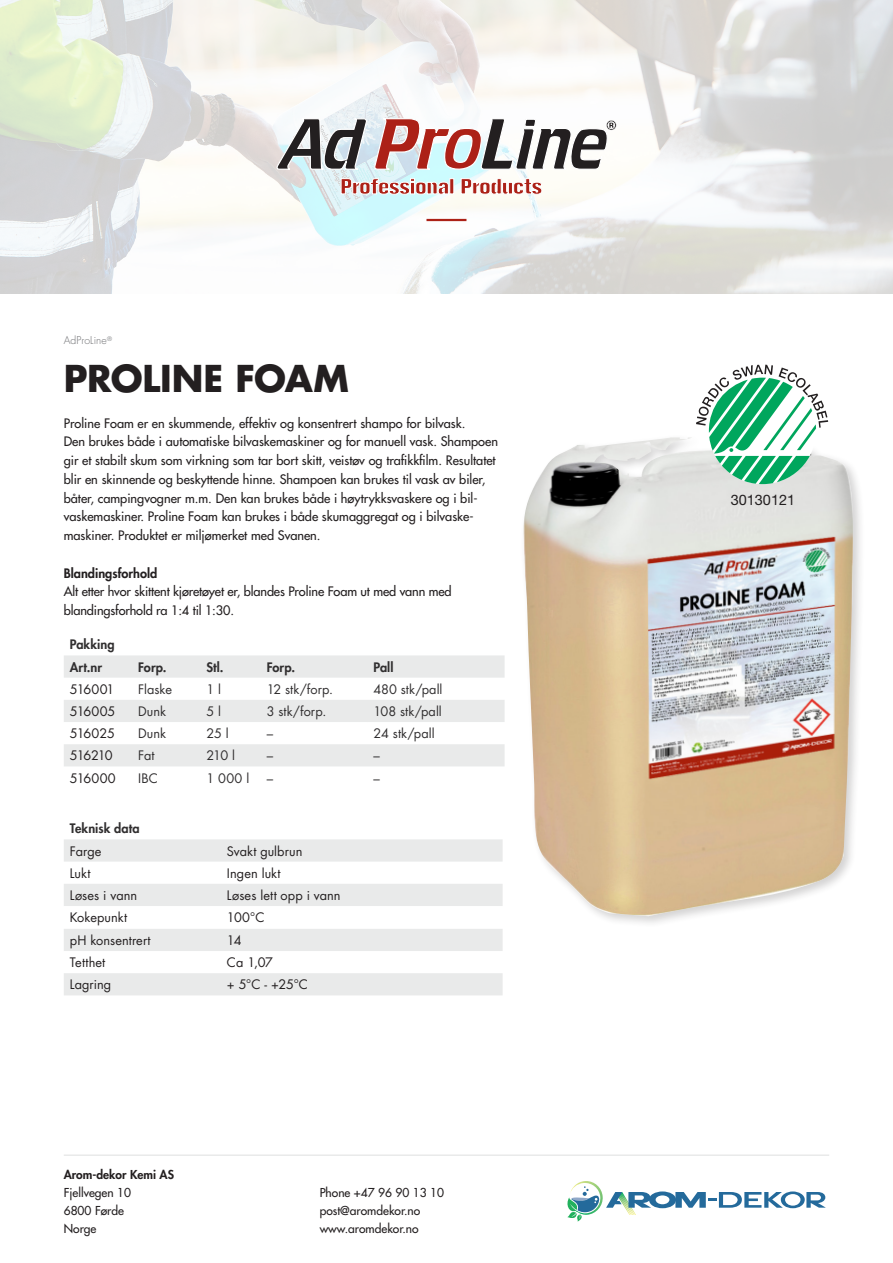
<style>
.page{position:relative;width:893px;height:1263px;background:#fff}
.page>*{position:absolute;margin:0;border:0;box-sizing:border-box;transform-origin:0 0}
.Produktrubrik{font:700 36px "Futura LT";letter-spacing:-.01em;color:#231f20}
.t1{font:14.55px "Helvetica Neue LT Std";color:#231f20}
.t2{font:500 12.75px/18.8px "Futura Std";color:#231f20}
.Brödtext{font:12.75px "Futura LT";letter-spacing:.005em;color:#231f20}
.Brödtext-2{font:12.75px "Futura LT";letter-spacing:.005em;color:#312f30}
.Brödtext-3{font:800 12.75px "Futura LT";letter-spacing:.005em;color:#312f30}
.t3{font:800 12.75px "Futura LT";color:#231f20}
.t4{font:500 12px "Futura Std";color:#231f20}
.t5{font:800 12px "Futura Std";color:#231f20}
.Produktområde{font:300 10.5px "Futura LT";letter-spacing:.01em;color:#6c6d70}
</style>
<div class="page">
<div style="left:519px;top:433px;width:347px;height:495px;background:#231f20;opacity:.2"></div>
<img style="left:519px;top:437px;width:336px;height:479px">
<svg style="left:64px;top:655px;width:441px;height:111px;fill:#e9eaea"></svg>
<svg style="left:0;top:0;width:893px;height:294px"></svg>
<svg style="left:341px;top:178px;width:108px;height:16px"></svg>
<svg style="left:449px;top:178px;width:5px;height:16px"></svg>
<svg style="left:461px;top:178px;width:81px;height:16px"></svg>
<svg style="left:276px;top:118px;width:340px;height:54px"></svg>
<hr style="left:426px;top:219px;width:40px;height:2px;background:#ac2117">
<svg style="left:696px;top:365px;width:132px;height:119px"></svg>
<hr style="left:64px;top:1154px;width:765px;height:2px;background:#e9eaea">
<svg style="left:567px;top:1181px;width:259px;height:40px"></svg>
<svg style="left:64px;top:839px;width:439px;height:156px;fill:#e9eaea"></svg>
<p class="Produktområde" style="left:64px;top:334px;width:50px">AdProLine<sup>®</sup></p>
<p class="Produktrubrik" style="left:64px;top:354px;width:287px">PROLINE FOAM</p>
<p class="t2" style="left:64px;top:414px;width:436px">Proline Foam er en skummende, effektiv og konsentrert shampo for bilvask.<br>Den brukes både i automatiske bilvaskemaskiner og for manuell vask. Shampoen gir et stabilt skum som virkning som tar bort skitt, veistøv og trafikkfilm. Resultatet blir en skinnende og beskyttende hinne. Shampoen kan brukes til vask av biler, båter, campingvogner m.m. Den kan brukes både i høytrykksvaskere og i bil&shy;vaskemaskiner. Proline Foam kan brukes i både skumaggregat og i bilvaske&shy;maskiner. Produktet er miljømerket med Svanen.</p>
<p class="t3" style="left:64px;top:564px;width:95px">Blandingsforhold</p>
<p class="t2" style="left:64px;top:582px;width:389px">Alt etter hvor skittent kjøretøyet er, blandes Proline Foam ut med vann med blandingsforhold ra 1:4 til 1:30.</p>
<p class="Brödtext-3" style="left:70px;top:636px;width:46px">Pakking</p>
<p class="Brödtext-3" style="left:70px;top:658px;width:34px">Art.nr</p>
<p class="Brödtext-3" style="left:138px;top:658px;width:30px">Forp.</p>
<p class="Brödtext-3" style="left:206px;top:658px;width:19px">Stl.</p>
<p class="Brödtext-3" style="left:267px;top:658px;width:30px">Forp.</p>
<p class="Brödtext-3" style="left:373px;top:658px;width:21px">Pall</p>
<p class="Brödtext" style="left:70px;top:681px;width:46px">516001</p>
<p class="Brödtext-2" style="left:138px;top:681px;width:35px">Flaske</p>
<p class="Brödtext-2" style="left:206px;top:681px;width:16px">1 l</p>
<p class="Brödtext-2" style="left:267px;top:681px;width:68px">12 stk/forp.</p>
<p class="Brödtext-2" style="left:373px;top:681px;width:71px">480 stk/pall</p>
<p class="Brödtext" style="left:70px;top:703px;width:47px">516005</p>
<p class="Brödtext-2" style="left:138px;top:703px;width:30px">Dunk</p>
<p class="Brödtext-2" style="left:206px;top:703px;width:16px">5 l</p>
<p class="Brödtext-2" style="left:267px;top:703px;width:61px">3 stk/forp.</p>
<p class="Brödtext-2" style="left:373px;top:703px;width:70px">108 stk/pall</p>
<p class="Brödtext" style="left:70px;top:725px;width:47px">516025</p>
<p class="Brödtext-2" style="left:138px;top:725px;width:30px">Dunk</p>
<p class="Brödtext-2" style="left:206px;top:725px;width:24px">25 l</p>
<p class="Brödtext-2" style="left:267px;top:725px;width:8px">–</p>
<p class="Brödtext-2" style="left:373px;top:725px;width:63px">24 stk/pall</p>
<p class="Brödtext" style="left:70px;top:748px;width:45px">516210</p>
<p class="Brödtext-2" style="left:138px;top:748px;width:18px">Fat</p>
<p class="Brödtext-2" style="left:206px;top:748px;width:30px">210 l</p>
<p class="Brödtext-2" style="left:267px;top:748px;width:8px">–</p>
<p class="Brödtext-2" style="left:373px;top:748px;width:8px">–</p>
<p class="Brödtext" style="left:70px;top:770px;width:48px">516000</p>
<p class="Brödtext-2" style="left:138px;top:770px;width:21px">IBC</p>
<p class="Brödtext-2" style="left:206px;top:770px;width:44px">1 000 l</p>
<p class="Brödtext-2" style="left:267px;top:770px;width:8px">–</p>
<p class="Brödtext-2" style="left:373px;top:770px;width:8px">–</p>
<p class="Brödtext-3" style="left:70px;top:820px;width:71px">Teknisk data</p>
<p class="Brödtext" style="left:70px;top:843px;width:33px">Farge</p>
<p class="Brödtext" style="left:227px;top:843px;width:77px">Svakt gulbrun</p>
<p class="Brödtext" style="left:70px;top:865px;width:22px">Lukt</p>
<p class="Brödtext" style="left:227px;top:865px;width:55px">Ingen lukt</p>
<p class="Brödtext" style="left:70px;top:887px;width:69px">Løses i vann</p>
<p class="Brödtext" style="left:227px;top:887px;width:115px">Løses lett opp i vann</p>
<p class="Brödtext" style="left:70px;top:909px;width:59px">Kokepunkt</p>
<p class="Brödtext" style="left:227px;top:909px;width:39px">100°C</p>
<p class="Brödtext" style="left:70px;top:932px;width:82px">pH konsentrert</p>
<p class="Brödtext" style="left:227px;top:932px;width:16px">14</p>
<p class="Brödtext" style="left:70px;top:954px;width:37px">Tetthet</p>
<p class="Brödtext" style="left:227px;top:954px;width:48px">Ca 1,07</p>
<p class="Brödtext" style="left:70px;top:976px;width:43px">Lagring</p>
<p class="Brödtext" style="left:227px;top:976px;width:83px">+ 5°C - +25°C</p>
<p class="t5" style="left:64px;top:1167px;width:112px">Arom-dekor Kemi AS</p>
<p class="t4" style="left:64px;top:1185px;width:69px">Fjellvegen 10</p>
<p class="t4" style="left:64px;top:1203px;width:62px">6800 Førde</p>
<p class="t4" style="left:64px;top:1221px;width:34px">Norge</p>
<p class="t4" style="left:320px;top:1185px;width:126px">Phone +47 96 90 13 10</p>
<p class="t4" style="left:320px;top:1203px;width:102px">post@aromdekor.no</p>
<p class="t4" style="left:320px;top:1221px;width:100px">www.aromdekor.no</p>
<p class="t1" style="left:731px;top:491px;width:66px">30130121</p>
</div>
